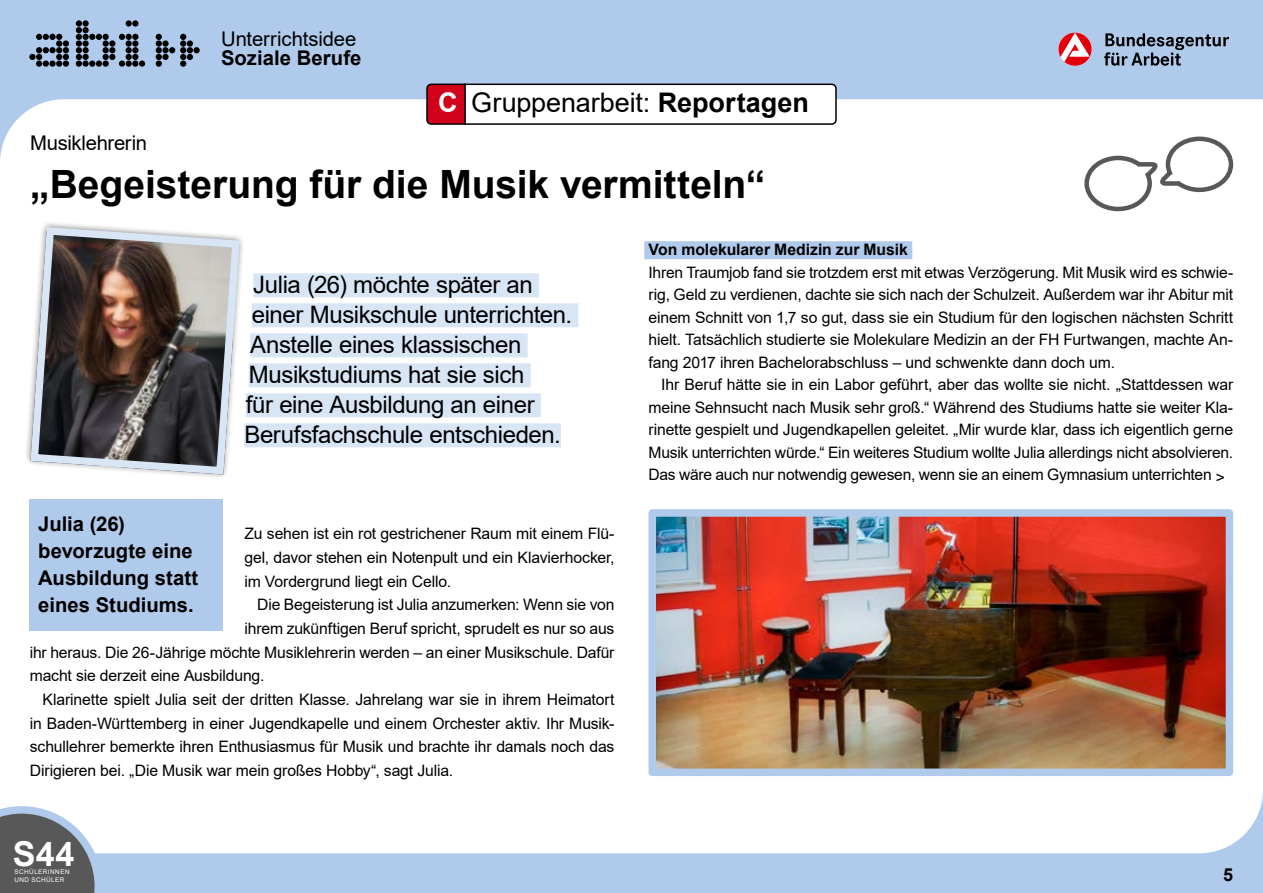
<style>
.page{position:relative;width:1263px;height:893px;background:#b0caeb}
.page>*{position:absolute;margin:0;border:0;box-sizing:border-box;transform-origin:0 0}
.H2_u-idee{font:700 39px "Arial";color:#000}
.t1{font:700 34.2px "Arial";color:#fff}
.t2{font:27px "Arial";letter-spacing:-.005em;color:#000}
.p_Intro_2021{font:24px "Arial";letter-spacing:-.02em;color:#000}
.p_caption{font:700 20.25px/27px "Arial";color:#000}
.p_OE_13_5{font:20.25px "Arial";letter-spacing:-.01em;color:#000}
.t3{font:700 18px "Arial";color:#000}
.p_reportage{font:15.75px/22.5px "Arial";letter-spacing:-.01em;color:#000;text-align:justify}
.p_oe_reportage{font:15.75px/22.5px "Arial";letter-spacing:-.01em;color:#000;text-align:justify}
.h3_reportage{font:700 15.75px "Arial";letter-spacing:-.005em;color:#000}
.t4{font:6.3px/8.2px "Arial";letter-spacing:.07em;color:#fff}
.s1{font-weight:700;color:#fff}
.s2{font-weight:700}
</style>
<div class="page">
<div style="left:0;top:99px;width:1263px;height:754px;background:#fff"></div>
<svg style="left:0;top:806px;width:102px;height:87px;background:#7c7f84"></svg>
<svg style="left:29px;top:34px;width:40px;height:33px"></svg>
<svg style="left:76px;top:20px;width:69px;height:47px"></svg>
<svg style="left:156px;top:34px;width:44px;height:33px"></svg>
<svg style="left:1104px;top:33px;width:125px;height:33px"></svg>
<svg style="left:1058px;top:33px;width:33px;height:33px"></svg>
<svg style="left:425px;top:83px;width:412px;height:43px;background:#e6d6d9"></svg>
<div style="left:253px;top:273px;width:286px;height:24px;background:#d8e5f5"></div>
<div style="left:252px;top:303px;width:326px;height:24px;background:#d8e5f5"></div>
<div style="left:250px;top:333px;width:278px;height:24px;background:#d8e5f5"></div>
<div style="left:249px;top:363px;width:282px;height:24px;background:#d8e5f5"></div>
<div style="left:246px;top:393px;width:295px;height:24px;background:#d8e5f5"></div>
<div style="left:244px;top:423px;width:317px;height:24px;background:#d8e5f5"></div>
<div style="left:30px;top:499px;width:193px;height:132px;background:#b0caeb"></div>
<div style="left:23px;top:220px;width:224px;height:261px;background:#fff"></div>
<svg style="left:27px;top:223px;width:217px;height:255px;background:#7d7777"></svg>
<div style="left:644px;top:241px;width:268px;height:18px;background:#b0caeb"></div>
<img style="left:657px;top:518px;width:567px;height:249px">
<div style="left:648px;top:509px;width:585px;height:267px;border:8px solid #b0caeb"></div>
<svg style="left:1084px;top:137px;width:149px;height:74px;background:#e4e4e4"></svg>
<p class="p_OE_13_5" style="left:221px;top:25px;width:137px">Unterrichtsidee</p>
<p class="p_caption" style="left:221px;top:45px;width:142px">Soziale Berufe</p>
<h3 class="t2" style="left:438px;top:84px;width:372px"><span class="s1">C</span> Gruppenarbeit: <span class="s2">Reportagen</span></h3>
<p class="p_OE_13_5" style="left:30px;top:129px;width:118px">Musiklehrerin</p>
<h2 class="H2_u-idee" style="left:30px;top:157px;width:736px">„Begeisterung für die Musik vermitteln“</h2>
<p class="p_Intro_2021" style="left:253px;top:268px;width:281px">Julia (26) möchte später an</p>
<p class="p_Intro_2021" style="left:252px;top:298px;width:322px">einer Musikschule unterrichten.</p>
<p class="p_Intro_2021" style="left:250px;top:328px;width:273px">Anstelle eines klassischen</p>
<p class="p_Intro_2021" style="left:249px;top:358px;width:277px">Musikstudiums hat sie sich</p>
<p class="p_Intro_2021" style="left:246px;top:388px;width:290px">für eine Ausbildung an einer</p>
<p class="p_Intro_2021" style="left:244px;top:418px;width:318px">Berufsfachschule entschieden.</p>
<p class="p_caption" style="left:38px;top:510px;width:162px">Julia (26) bevorzugte eine<br>Ausbildung statt eines Studiums.</p>
<p class="p_oe_reportage" style="left:244px;top:522px;width:372px;line-height:23.7px">Zu sehen ist ein rot gestrichener Raum mit einem Flü&shy;gel, davor stehen ein Notenpult und ein Klavierhocker, im Vordergrund liegt ein Cello.</p>
<p class="p_reportage" style="left:257px;top:593px;width:359px">Die Begeisterung ist Julia anzumerken: Wenn sie von</p>
<p class="p_reportage" style="left:244px;top:617px;width:372px">ihrem zukünftigen Beruf spricht, sprudelt es nur so aus</p>
<p class="p_reportage" style="left:30px;top:641px;width:586px">ihr heraus. Die 26-Jährige möchte Musiklehrerin werden – an einer Musikschule. Dafür</p>
<p class="p_reportage" style="left:30px;top:664px;width:236px">macht sie derzeit eine Ausbildung.</p>
<p class="p_reportage" style="left:30px;top:687px;width:586px;line-height:23.7px;text-indent:13px">Klarinette spielt Julia seit der dritten Klasse. Jahrelang war sie in ihrem Heimatort in Baden-Württemberg in einer Jugendkapelle und einem Orchester aktiv. Ihr Musik&shy;schullehrer bemerkte ihren Enthusiasmus für Musik und brachte ihr damals noch das Dirigieren bei. „Die Musik war mein großes Hobby“, sagt Julia.</p>
<h2 class="t1" style="left:13px;top:830px;width:63px">S44</h2>
<p class="t4" style="left:14px;top:868px;width:57px">SCHÜLERINNEN<br>UND SCHÜLER</p>
<h3 class="h3_reportage" style="left:648px;top:239px;width:261px">Von molekularer Medizin zur Musik</h3>
<p class="p_oe_reportage" style="left:648px;top:261px;width:586px">Ihren Traumjob fand sie trotzdem erst mit etwas Verzögerung. Mit Musik wird es schwie&shy;rig, Geld zu verdienen, dachte sie sich nach der Schulzeit. Außerdem war ihr Abitur mit einem Schnitt von 1,7 so gut, dass sie ein Studium für den logischen nächsten Schritt hielt. Tatsächlich studierte sie Molekulare Medizin an der FH Furtwangen, machte An&shy;fang 2017 ihren Bachelorabschluss – und schwenkte dann doch um.</p>
<p class="p_reportage" style="left:648px;top:373px;width:586px;text-indent:13px">Ihr Beruf hätte sie in ein Labor geführt, aber das wollte sie nicht. „Stattdessen war meine Sehnsucht nach Musik sehr groß.“ Während des Studiums hatte sie weiter Kla&shy;rinette gespielt und Jugendkapellen geleitet. „Mir wurde klar, dass ich eigentlich gerne Musik unterrichten würde.“ Ein weiteres Studium wollte Julia allerdings nicht absolvieren.<br>Das wäre auch nur notwendig gewesen, wenn sie an einem Gymnasium unterrichten &gt;</p>
<p class="t3" style="left:1223px;top:861px;width:12px">5</p>
</div>
